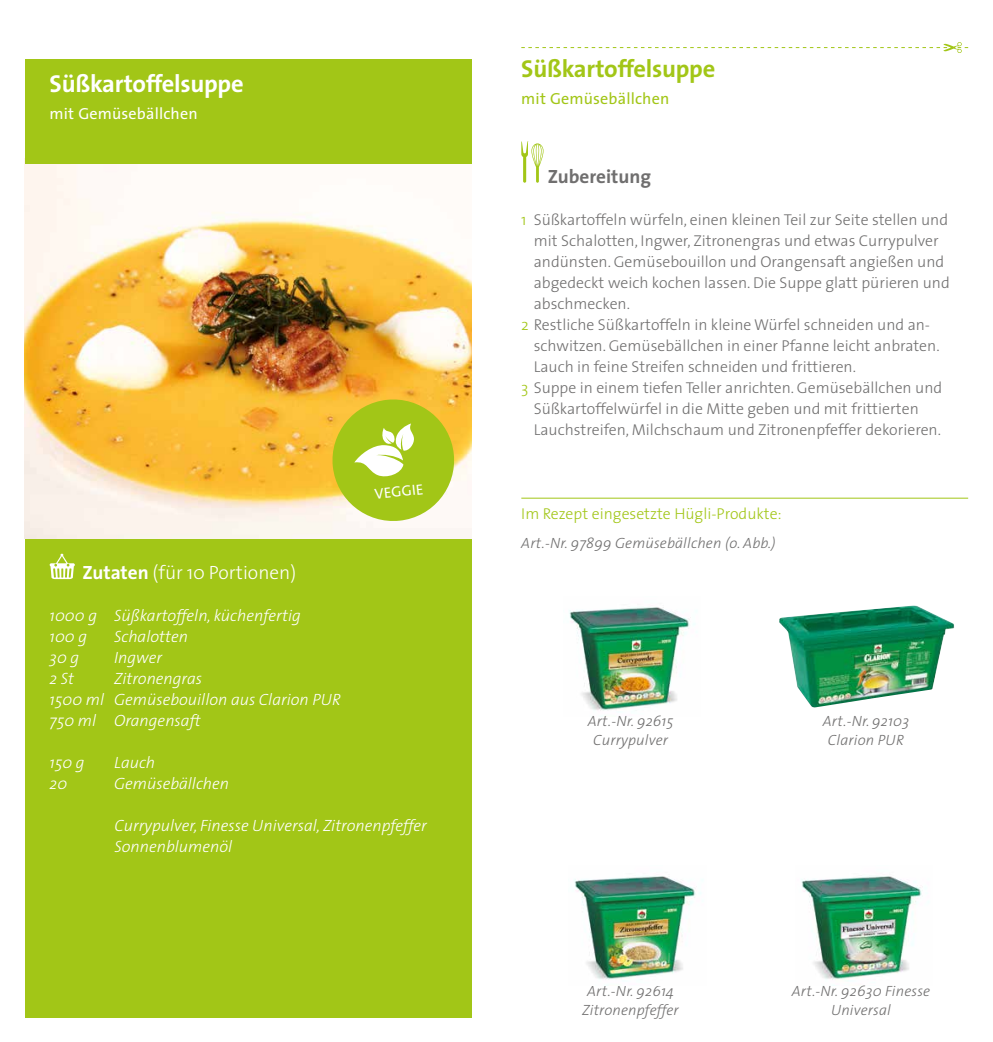
<style>
.page{position:relative;width:993px;height:1042px;background:#fff}
.page>*{position:absolute;margin:0;border:0;box-sizing:border-box;transform-origin:0 0}
.t1{font:700 24.5px "The Sans";letter-spacing:-.01em;color:#fff}
.t2{font:700 24.5px "The Sans";letter-spacing:-.01em;color:#a2c617}
.t3{font:300 19.25px "The Sans";color:#fff}
.t4{font:700 19.25px "The Sans";color:#706f6f}
.t5{font:italic 300 16.45px/21px "The Sans";color:#fff}
.t6{font:16.1px "The Sans";letter-spacing:.01em;color:#fff}
.t7{font:16.1px "The Sans";letter-spacing:.01em;color:#a2c617}
.t8{font:300 15.75px "The Sans";color:#706f6f}
.t9{font:300 15.75px "The Sans";color:#a2c617}
.t10{font:italic 300 14.88px/19.2px "The Sans";letter-spacing:.01em;color:#706f6f;text-align:center}
.t11{font:14.88px "The Sans";color:#fff}
.s1{font-weight:700}
.s2{color:#a2c617}
</style>
<div class="page">
<svg style="left:521px;top:42px;width:446px;height:11px"></svg>
<img style="left:25px;top:164px;width:446px;height:375px">
<div style="left:25px;top:539px;width:446px;height:478px;background:#a2c617"></div>
<svg style="left:50px;top:554px;width:25px;height:25px"></svg>
<div style="left:25px;top:60px;width:446px;height:104px;background:#a2c617"></div>
<svg style="left:329px;top:396px;width:128px;height:128px"></svg>
<svg style="left:521px;top:141px;width:22px;height:42px"></svg>
<hr style="left:521px;top:498px;width:446px;height:1px;background:#a2c617">
<img style="left:569px;top:607px;width:126px;height:104px">
<img style="left:574px;top:876px;width:127px;height:104px">
<img style="left:801px;top:876px;width:121px;height:105px">
<img style="left:779px;top:605px;width:174px;height:103px">
<h1 class="t1" style="left:50px;top:63px;width:195px">Süßkartoffelsuppe</h1>
<p class="t6" style="left:50px;top:100px;width:149px">mit Gemüsebällchen</p>
<p class="t3" style="left:82px;top:557px;width:215px"><span class="s1">Zutaten</span> (für 10 Portionen)</p>
<p class="t5" style="left:50px;top:604px;width:253px">1000 g Süßkartoffeln, küchenfertig<br>100 g</p>
<p class="t5" style="left:114px;top:625px;width:75px">Schalotten</p>
<p class="t11" style="left:373px;top:482px;width:51px;rotate:-6deg">VEGGIE</p>
<p class="t5" style="left:50px;top:646px;width:31px">30 g</p>
<p class="t5" style="left:114px;top:646px;width:50px">Ingwer</p>
<p class="t5" style="left:50px;top:667px;width:26px">2 St</p>
<p class="t5" style="left:50px;top:667px;width:293px;text-indent:64px">Zitronengras<br>1500 ml Gemüsebouillon aus Clarion PUR<br>750 ml Orangensaft</p>
<p class="t5" style="left:50px;top:751px;width:37px">150 g</p>
<p class="t5" style="left:114px;top:751px;width:42px">Lauch</p>
<p class="t5" style="left:50px;top:772px;width:19px">20</p>
<p class="t5" style="left:114px;top:772px;width:116px">Gemüsebällchen</p>
<p class="t5" style="left:114px;top:814px;width:314px">Currypulver, Finesse Universal, Zitronenpfeffer<br>Sonnenblumenöl</p>
<h1 class="t2" style="left:521px;top:48px;width:195px">Süßkartoffelsuppe</h1>
<p class="t7" style="left:521px;top:85px;width:149px">mit Gemüsebällchen</p>
<p class="t4" style="left:547px;top:160px;width:105px">Zubereitung</p>
<p class="t8" style="left:521px;top:206px;width:428px"><span class="s2">1</span> Süßkartoffeln würfeln, einen kleinen Teil zur Seite stellen und</p>
<p class="t8" style="left:533px;top:227px;width:406px">mit Schalotten, Ingwer, Zitronengras und etwas Currypulver</p>
<p class="t8" style="left:533px;top:248px;width:412px">andünsten. Gemüsebouillon und Orangensaft angießen und</p>
<p class="t8" style="left:533px;top:269px;width:417px">abgedeckt weich kochen lassen. Die Suppe glatt pürieren und</p>
<p class="t8" style="left:533px;top:290px;width:98px">abschmecken.</p>
<p class="t8" style="left:521px;top:311px;width:410px"><span class="s2">2</span> Restliche Süßkartoffeln in kleine Würfel schneiden und an-</p>
<p class="t8" style="left:533px;top:332px;width:407px">schwitzen. Gemüsebällchen in einer Pfanne leicht anbraten.</p>
<p class="t8" style="left:533px;top:353px;width:324px">Lauch in feine Streifen schneiden und frittieren.</p>
<p class="t8" style="left:521px;top:374px;width:422px"><span class="s2">3</span> Suppe in einem tiefen Teller anrichten. Gemüsebällchen und</p>
<p class="t8" style="left:533px;top:395px;width:386px">Süßkartoffelwürfel in die Mitte geben und mit frittierten</p>
<p class="t8" style="left:533px;top:416px;width:408px">Lauchstreifen, Milchschaum und Zitronenpfeffer dekorieren.</p>
<p class="t9" style="left:521px;top:501px;width:262px">Im Rezept eingesetzte Hügli-Produkte:</p>
<p class="t10" style="left:521px;top:533px;width:256px">Art.-Nr. 97899 Gemüsebällchen (o. Abb.)</p>
<p class="t10" style="left:587px;top:711px;width:87px">Art.-Nr. 92615<br>Currypulver</p>
<p class="t10" style="left:822px;top:711px;width:88px">Art.-Nr. 92103<br>Clarion PUR</p>
<p class="t10" style="left:582px;top:981px;width:98px">Art.-Nr. 92614<br>Zitronenpfeffer</p>
<p class="t10" style="left:791px;top:981px;width:140px">Art.-Nr. 92630 Finesse<br>Universal</p>
</div>
